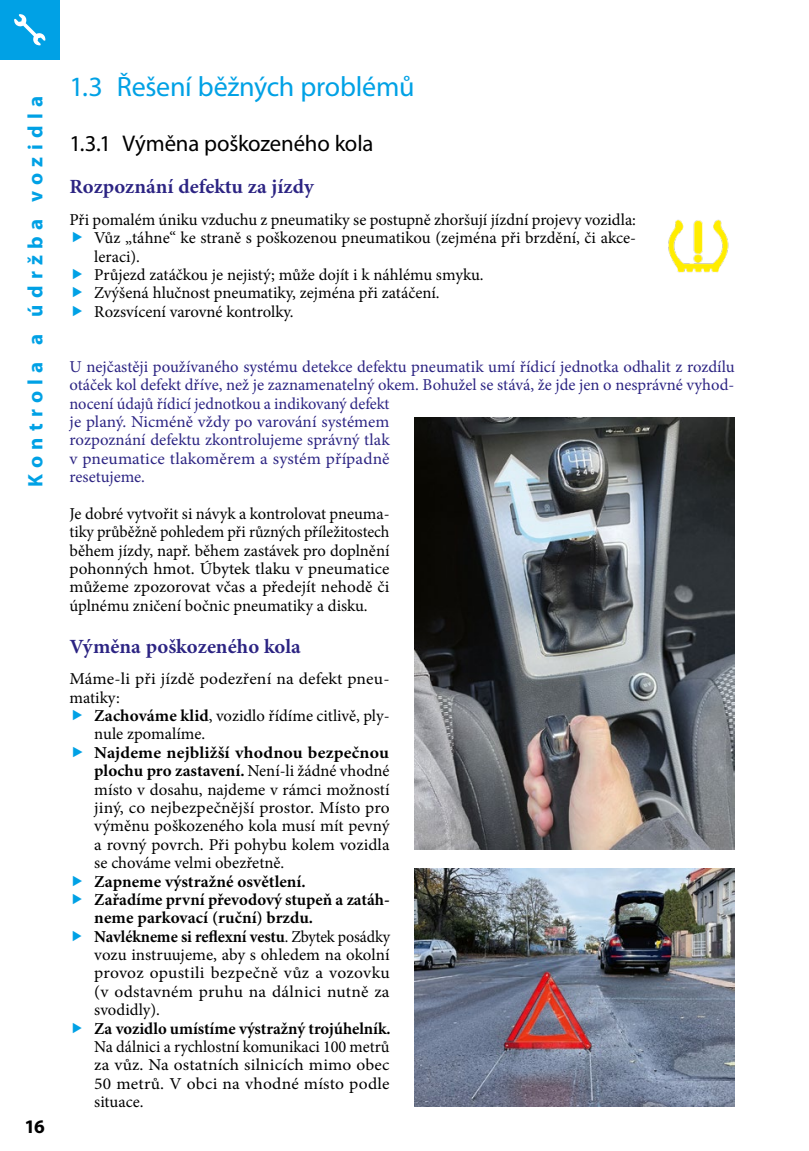
<style>
.page{position:relative;width:809px;height:1151px;background:#fff}
.page>*{position:absolute;margin:0;border:0;box-sizing:border-box;transform-origin:0 0}
.t1{font:28px "Myriad Pro";letter-spacing:-.01em;color:#00a1e5}
.t2{font:22.75px "Myriad Pro";letter-spacing:-.005em;color:#000}
.t3{font:700 21px "Myriad Pro";letter-spacing:.3em;color:#00a1e5}
.t4{font:700 20.12px "Minion Pro";color:#2c2483}
.t5{font:700 19.25px "Myriad Pro";color:#000}
.t6{font:16.62px/18.4px "Minion Pro";color:#000;text-align:justify}
.t7{font:16.62px/18.4px "Minion Pro";color:#2c2483}
.t8{font:16.62px/18.4px "Minion Pro";color:#000;scale:.96 1}
.t9{font:16.62px/18.4px "Minion Pro";color:#000;scale:1.05 1}
.t10{font:700 16.62px "Minion Pro";letter-spacing:-.005em;color:#000}
.s1{font-weight:700}
</style>
<div class="page">
<div style="left:0;top:0;width:60px;height:60px;background:#00a1e5"></div>
<svg style="left:14px;top:14px;width:31px;height:31px"></svg>
<img style="left:668px;top:219px;width:61px;height:54px">
<img style="left:414px;top:418px;width:320px;height:432px">
<img style="left:414px;top:868px;width:320px;height:239px">
<p class="t3" style="left:22px;top:487px;width:392px;rotate:-90deg">Kontrola a údržba vozidla</p>
<p class="t5" style="left:24px;top:1114px;width:22px">16</p>
<h1 class="t1" style="left:69px;top:70px;width:346px">1.3 Řešení běžných problémů</h1>
<h2 class="t2" style="left:69px;top:130px;width:305px">1.3.1 Výměna poškozeného kola</h2>
<p class="t4" style="left:69px;top:175px;width:246px">Rozpoznání defektu za jízdy</p>
<p class="t6" style="left:94px;top:210px;width:543px;text-align:left;text-indent:-25px">Při pomalém úniku vzduchu z pneumatiky se postupně zhoršují jízdní projevy vozidla:<br>Vůz „táhne“ ke straně s poškozenou pneumatikou (zejména při brzdění, či akce&shy;leraci).<br>Průjezd zatáčkou je nejistý; může dojít i k náhlému smyku.<br>Zvýšená hlučnost pneumatiky, zejména při zatáčení.<br>Rozsvícení varovné kontrolky.</p>
<p class="t7" style="left:69px;top:357px;width:666px">U nejčastěji používaného systému detekce defektu pneumatik umí řídicí jednotka odhalit z rozdílu otáček kol defekt dříve, než je zaznamenatelný okem. Bohužel se stává, že jde jen o nesprávné vyhod&shy;nocení údajů řídicí jednotkou a indikovaný defekt<br>je planý. Nicméně vždy po varování systémem<br>rozpoznání defektu zkontrolujeme správný tlak<br>v pneumatice tlakoměrem a systém případně<br>resetujeme.</p>
<p class="t6" style="left:69px;top:504px;width:321px">Je dobré vytvořit si návyk a kontrolovat pneuma&shy;tiky průběžně pohledem při různých příležitostech během jízdy, např. během zastávek pro doplnění pohonných hmot. Úbytek tlaku v pneumatice můžeme zpozorovat včas a předejít nehodě či úplnému zničení bočnic pneumatiky a disku.</p>
<p class="t4" style="left:69px;top:634px;width:233px">Výměna poškozeného kola</p>
<p class="t9" style="left:69px;top:670px;width:306px">Máme-li při jízdě podezření na defekt pneu&shy;matiky:</p>
<p class="t6" style="left:94px;top:707px;width:297px"><span class="s1">Zachováme klid</span>, vozidlo řídíme citlivě, ply&shy;nule zpomalíme.</p>
<p class="t6" style="left:94px;top:743px;width:297px"><span class="s1">Najdeme nejbližší vhodnou bezpečnou plochu pro zastavení.</span> Není-li žádné vhodné místo v dosahu, najdeme v rámci možností jiný, co nejbezpečnější prostor. Místo pro výměnu poškozeného kola musí mít pevný a rovný povrch. Při pohybu kolem vozidla se chováme velmi obezřetně.</p>
<p class="t8" style="left:94px;top:872px;width:310px"><span class="s1">Zapneme výstražné osvětlení.<br>Zařadíme první převodový stupeň a zatáh‑ neme parkovací (ruční) brzdu.<br>Navlékneme si reflexní vestu</span>. Zbytek posádky vozu instruujeme, aby s ohledem na okolní provoz opustili bezpečně vůz a vozovku (v odstavném pruhu na dálnici nutně za svodidly).</p>
<p class="t10" style="left:94px;top:1018px;width:298px">Za vozidlo umístíme výstražný trojúhelník.</p>
<p class="t6" style="left:94px;top:1037px;width:297px">Na dálnici a rychlostní komunikaci 100 metrů za vůz. Na ostatních silnicích mimo obec 50 metrů. V obci na vhodné místo podle situace.</p>
</div>
